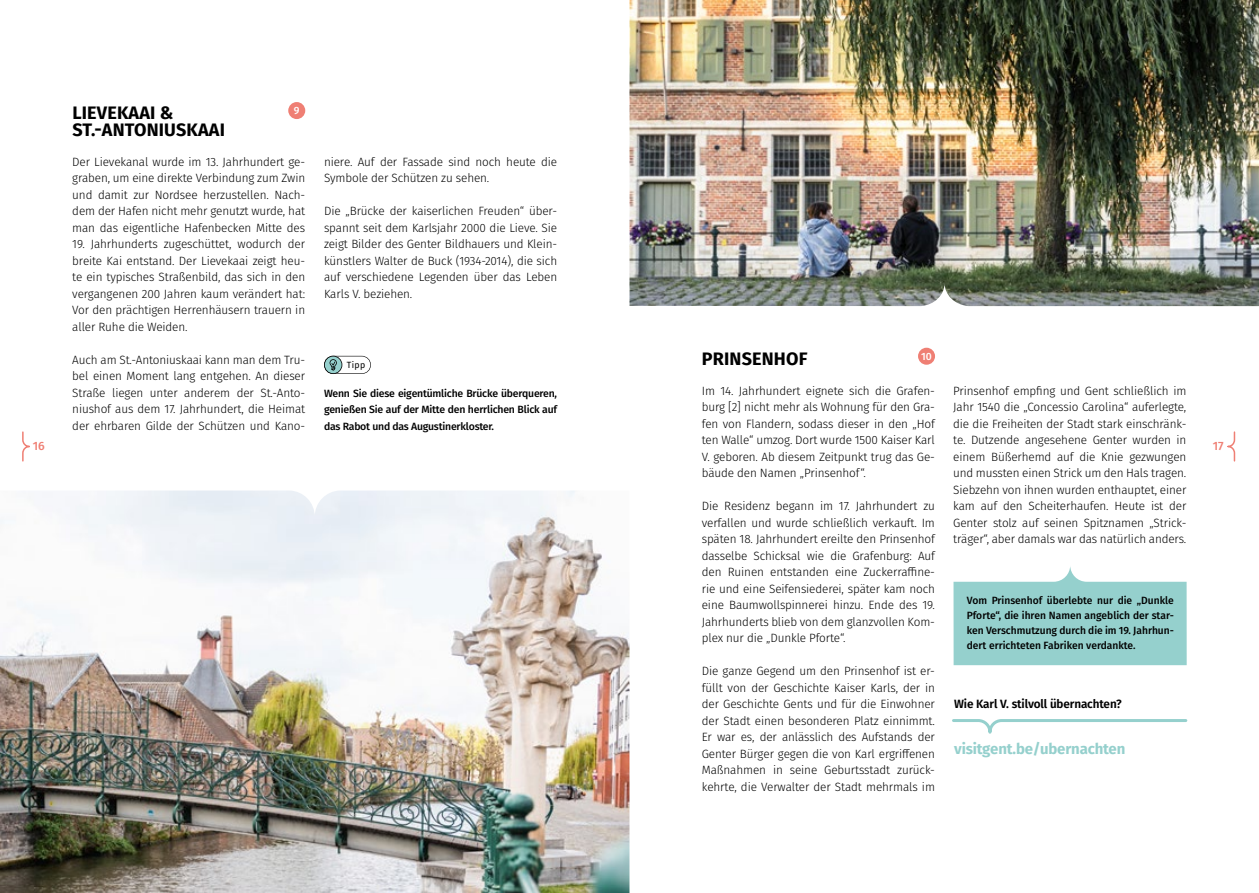
<style>
.page{position:relative;width:1259px;height:893px;background:#fff}
.page>*{position:absolute;margin:0;border:0;box-sizing:border-box;transform-origin:0 0}
.t1{font:700 18px "Fira Sans";letter-spacing:.01em;color:#000}
.t2{font:700 15px "Fira Sans";letter-spacing:-.01em;color:#95d0cd}
.t3{font:300 12px/16.5px "Fira Sans";letter-spacing:-.01em;color:#000;text-align:justify}
.t4{font:600 12px "Fira Sans";letter-spacing:-.01em;color:#000}
.t5{font:500 12px "Fira Sans";color:#ef7f74}
.t6{font:500 10.5px/15px "Fira Sans";letter-spacing:-.02em;color:#000;text-align:justify}
.t7{font:500 10.5px "Fira Sans";color:#fff}
.t8{font:9px "Fira Sans";color:#000}
</style>
<div class="page">
<svg style="left:22px;top:431px;width:8px;height:31px"></svg>
<svg style="left:1227px;top:431px;width:9px;height:31px"></svg>
<div style="left:918px;top:348px;width:17px;height:17px;background:#ef7f74;border-radius:50%"></div>
<svg style="left:952px;top:719px;width:236px;height:15px"></svg>
<div style="left:288px;top:102px;width:17px;height:17px;background:#ef7f74;border-radius:50%"></div>
<svg style="left:953px;top:567px;width:233px;height:98px;background:#a4d6d4"></svg>
<svg style="left:324px;top:356px;width:47px;height:18px"></svg>
<img style="left:0;top:490px;width:629px;height:403px">
<img style="left:629px;top:0;width:630px;height:306px">
<h1 class="t1" style="left:72px;top:98px;width:103px">LIEVEKAAI &amp;</h1>
<p class="t7" style="left:294px;top:102px;width:7px">9</p>
<h1 class="t1" style="left:72px;top:114px;width:154px">ST.-ANTONIUSKAAI</h1>
<p class="t3" style="left:72px;top:153px;width:234px">Der Lievekanal wurde im 13. Jahrhundert ge&shy;graben, um eine direkte Verbindung zum Zwin und damit zur Nordsee herzustellen. Nach&shy;dem der Hafen nicht mehr genutzt wurde, hat man das eigentliche Hafenbecken Mitte des</p>
<p class="t3" style="left:72px;top:236px;width:234px">19. Jahrhunderts zugeschüttet, wodurch der breite Kai entstand. Der Lievekaai zeigt heu&shy;te ein typisches Straßenbild, das sich in den vergangenen 200 Jahren kaum verändert hat:<br>Vor den prächtigen Herrenhäusern trauern in aller Ruhe die Weiden.</p>
<p class="t3" style="left:72px;top:351px;width:234px">Auch am St.-Antoniuskaai kann man dem Tru&shy;bel einen Moment lang entgehen. An dieser Straße liegen unter anderem der St.-Anto&shy;niushof aus dem 17. Jahrhundert, die Heimat der ehrbaren Gilde der Schützen und Kano-</p>
<p class="t3" style="left:324px;top:153px;width:235px">niere. Auf der Fassade sind noch heute die<br>Symbole der Schützen zu sehen.</p>
<p class="t3" style="left:324px;top:203px;width:235px">Die „Brücke der kaiserlichen Freuden“ über&shy;spannt seit dem Karlsjahr 2000 die Lieve. Sie zeigt Bilder des Genter Bildhauers und Klein&shy;künstlers Walter de Buck (1934-2014), die sich auf verschiedene Legenden über das Leben Karls V. beziehen.</p>
<h1 class="t1" style="left:702px;top:343px;width:107px">PRINSENHOF</h1>
<p class="t7" style="left:921px;top:348px;width:12px">10</p>
<p class="t3" style="left:702px;top:382px;width:235px">Im 14. Jahrhundert eignete sich die Grafen&shy;burg [2] nicht mehr als Wohnung für den Gra&shy;fen von Flandern, sodass dieser in den „Hof ten Walle“ umzog. Dort wurde 1500 Kaiser Karl V. geboren. Ab diesem Zeitpunkt trug das Ge&shy;bäude den Namen „Prinsenhof“.</p>
<p class="t3" style="left:702px;top:498px;width:235px">Die Residenz begann im 17. Jahrhundert zu verfallen und wurde schließlich verkauft. Im späten 18. Jahrhundert ereilte den Prinsenhof dasselbe Schicksal wie die Grafenburg: Auf den Ruinen entstanden eine Zuckerraffine&shy;rie und eine Seifensiederei, später kam noch eine Baumwollspinnerei hinzu. Ende des 19.<br>Jahrhunderts blieb von dem glanzvollen Kom&shy;plex nur die „Dunkle Pforte“.</p>
<p class="t3" style="left:702px;top:663px;width:235px">Die ganze Gegend um den Prinsenhof ist er&shy;füllt von der Geschichte Kaiser Karls, der in der Geschichte Gents und für die Einwohner der Stadt einen besonderen Platz einnimmt.<br>Er war es, der anlässlich des Aufstands der Genter Bürger gegen die von Karl ergriffenen Maßnahmen in seine Geburtsstadt zurück&shy;kehrte, die Verwalter der Stadt mehrmals im</p>
<p class="t8" style="left:347px;top:358px;width:20px">Tipp</p>
<p class="t3" style="left:953px;top:382px;width:235px">Prinsenhof empfing und Gent schließlich im Jahr 1540 die „Concessio Carolina“ auferlegte, die die Freiheiten der Stadt stark einschränk&shy;te. Dutzende angesehene Genter wurden in einem Büßerhemd auf die Knie gezwungen und mussten einen Strick um den Hals tragen.<br>Siebzehn von ihnen wurden enthauptet, einer kam auf den Scheiterhaufen. Heute ist der Genter stolz auf seinen Spitznamen „Strick&shy;träger“, aber damals war das natürlich anders.</p>
<p class="t6" style="left:324px;top:384px;width:235px;line-height:16.5px">Wenn Sie diese eigentümliche Brücke überqueren, genießen Sie auf der Mitte den herrlichen Blick auf das Rabot und das Augustinerkloster.</p>
<p class="t5" style="left:33px;top:436px;width:13px">16</p>
<p class="t5" style="left:1212px;top:436px;width:12px">17</p>
<p class="t6" style="left:967px;top:592px;width:209px">Vom Prinsenhof überlebte nur die „Dunkle Pforte“, die ihren Namen angeblich der star&shy;ken Verschmutzung durch die im 19. Jahrhun&shy;dert errichteten Fabriken verdankte.</p>
<p class="t4" style="left:954px;top:694px;width:169px">Wie Karl V. stilvoll übernachten?</p>
<p class="t2" style="left:954px;top:736px;width:173px">visitgent.be/ubernachten</p>
</div>
